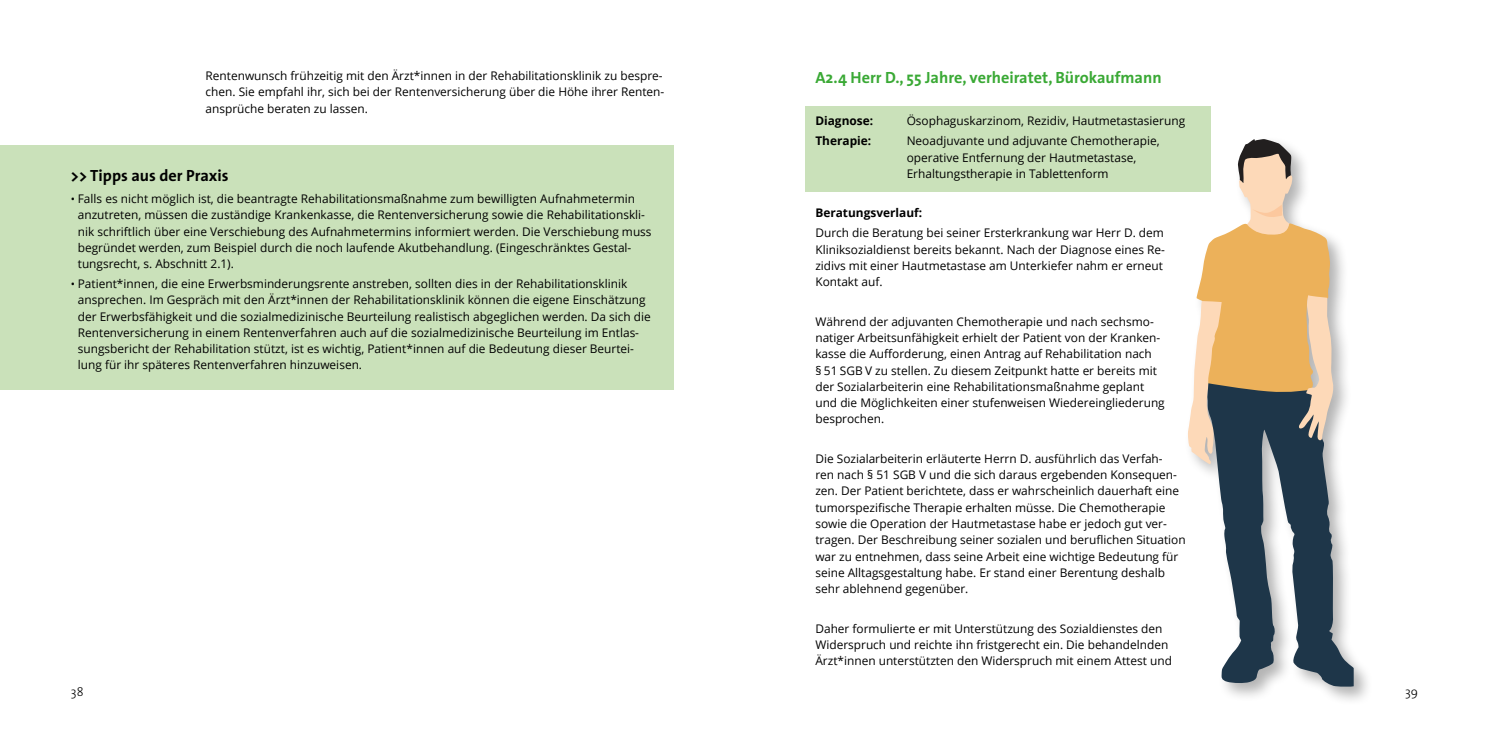
<style>
.page{position:relative;width:1489px;height:745px;background:#fff}
.page>*{position:absolute;margin:0;border:0;box-sizing:border-box;transform-origin:0 0}
.t1{font:700 16.25px "The Sans";color:#3aa935}
.t2{font:700 16.25px "The Sans";color:#000}
.t3{font:300 12.5px "The Sans";color:#000}
.t4{font:11.88px/16.2px "Open Sans";color:#000}
.t5{font:700 11.88px "Open Sans";color:#000}
.s1{font-size:11.25px}
</style>
<div class="page">
<div style="left:805px;top:106px;width:405px;height:85px;background:#cae1ba"></div>
<div style="left:0;top:145px;width:673px;height:245px;background:#cae1ba"></div>
<div style="left:1183px;top:135px;width:189px;height:570px;background:#000;opacity:.3"></div>
<svg style="left:1207px;top:383px;width:146px;height:304px"></svg>
<svg style="left:1187px;top:139px;width:146px;height:325px"></svg>
<p class="t4" style="left:206px;top:67px;width:460px">Rentenwunsch frühzeitig mit den Ärzt*innen in der Rehabilitationsklinik zu bespre&shy;chen. Sie empfahl ihr, sich bei der Rentenversicherung über die Höhe ihrer Renten&shy;ansprüche beraten zu lassen.</p>
<h1 class="t2" style="left:71px;top:161px;width:159px">&gt;&gt; Tipps aus der Praxis</h1>
<p class="t4" style="left:78px;top:190px;width:575px;text-indent:-7px"><span class="s1">•</span> Falls es nicht möglich ist, die beantragte Rehabilitationsmaßnahme zum bewilligten Aufnahmetermin anzutreten, müssen die zuständige Krankenkasse, die Rentenversicherung sowie die Rehabilitationskli&shy;nik schriftlich über eine Verschiebung des Aufnahmetermins informiert werden. Die Verschiebung muss begründet werden, zum Beispiel durch die noch laufende Akutbehandlung. (Eingeschränktes Gestal&shy;tungsrecht, s. Abschnitt 2.1).</p>
<p class="t4" style="left:78px;top:275px;width:574px;text-indent:-7px"><span class="s1">•</span> Patient*innen, die eine Erwerbsminderungsrente anstreben, sollten dies in der Rehabilitationsklinik ansprechen. Im Gespräch mit den Ärzt*innen der Rehabilitationsklinik können die eigene Einschätzung der Erwerbsfähigkeit und die sozialmedizinische Beurteilung realistisch abgeglichen werden. Da sich die Rentenversicherung in einem Rentenverfahren auch auf die sozialmedizinische Beurteilung im Entlas&shy;sungsbericht der Rehabilitation stützt, ist es wichtig, Patient*innen auf die Bedeutung dieser Beurtei&shy;lung für ihr späteres Rentenverfahren hinzuweisen.</p>
<h1 class="t1" style="left:815px;top:64px;width:348px">A2.4 Herr D., 55 Jahre, verheiratet, Bürokaufmann</h1>
<p class="t5" style="left:815px;top:113px;width:59px">Diagnose:</p>
<p class="t4" style="left:906px;top:113px;width:280px">Ösophaguskarzinom, Rezidiv, Hautmetastasierung</p>
<p class="t5" style="left:815px;top:132px;width:57px">Therapie:</p>
<p class="t4" style="left:906px;top:132px;width:254px">Neoadjuvante und adjuvante Chemotherapie, operative Entfernung der Hautmetastase,<br>Erhaltungstherapie in Tablettenform</p>
<p class="t5" style="left:815px;top:204px;width:108px">Beratungsverlauf:</p>
<p class="t4" style="left:815px;top:224px;width:351px">Durch die Beratung bei seiner Ersterkrankung war Herr D. dem Kliniksozialdienst bereits bekannt. Nach der Diagnose eines Re&shy;zidivs mit einer Hautmetastase am Unterkiefer nahm er erneut Kontakt auf.</p>
<p class="t4" style="left:815px;top:313px;width:351px">Während der adjuvanten Chemotherapie und nach sechsmo&shy;natiger Arbeitsunfähigkeit erhielt der Patient von der Kranken&shy;kasse die Aufforderung, einen Antrag auf Rehabilitation nach<br>§ 51 SGB V zu stellen. Zu diesem Zeitpunkt hatte er bereits mit der Sozialarbeiterin eine Rehabilitationsmaßnahme geplant und die Möglichkeiten einer stufenweisen Wiedereingliederung besprochen.</p>
<p class="t4" style="left:815px;top:450px;width:372px">Die Sozialarbeiterin erläuterte Herrn D. ausführlich das Verfah-<br>ren nach § 51 SGB V und die sich daraus ergebenden Konsequen&shy;zen. Der Patient berichtete, dass er wahrscheinlich dauerhaft eine tumorspezifische Therapie erhalten müsse. Die Chemotherapie sowie die Operation der Hautmetastase habe er jedoch gut ver&shy;tragen. Der Beschreibung seiner sozialen und beruflichen Situation war zu entnehmen, dass seine Arbeit eine wichtige Bedeutung für seine Alltagsgestaltung habe. Er stand einer Berentung deshalb sehr ablehnend gegenüber.</p>
<p class="t4" style="left:815px;top:619px;width:358px">Daher formulierte er mit Unterstützung des Sozialdienstes den<br>Widerspruch und reichte ihn fristgerecht ein. Die behandelnden<br>Ärzt*innen unterstützten den Widerspruch mit einem Attest und</p>
<p class="t3" style="left:71px;top:680px;width:14px">38</p>
<p class="t3" style="left:1404px;top:680px;width:15px">39</p>
</div>
